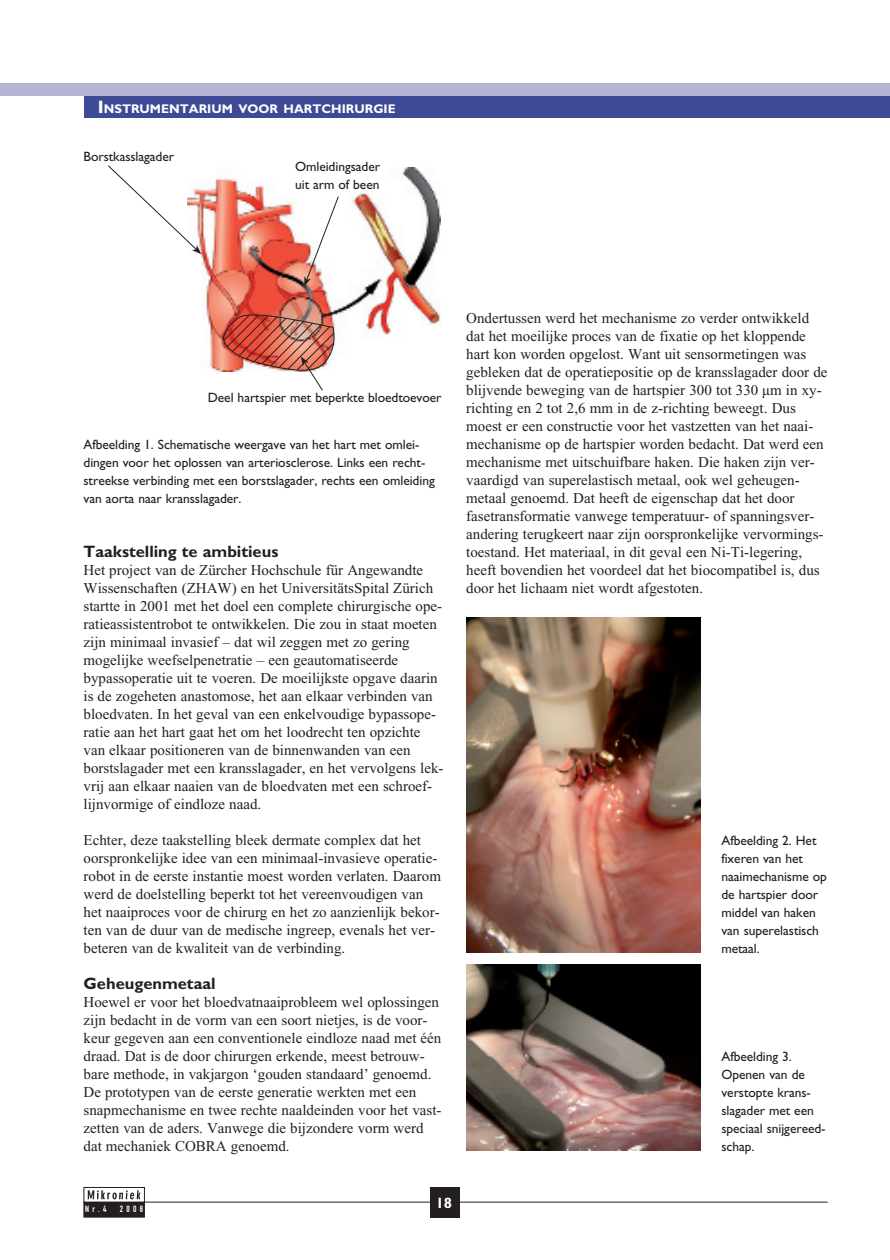
<style>
.page{position:relative;width:890px;height:1260px;background:#fff}
.page>*{position:absolute;margin:0;border:0;box-sizing:border-box;transform-origin:0 0}
.t1{font:700 16.5px "Gill Sans";color:#231f20}
.t2{font:15px/18px "Times New Roman";color:#231f20}
.t3{font:700 15px "Gill Sans";color:#fff}
.t4{font:13.5px/18px "Gill Sans";letter-spacing:-.005em;color:#231f20}
.t5{font:700 12.6px "Gill Sans";color:#fff}
.t6{font:9px "DIN Engschrift Alternate";letter-spacing:.37em;color:#fff}
.s1{font-size:18px}
</style>
<div class="page">
<div style="left:0;top:84px;width:890px;height:12px;background:#b5b6d6"></div>
<div style="left:84px;top:96px;width:806px;height:22px;background:#3e4a95"></div>
<hr style="left:84px;top:1202px;width:744px;height:1px;background:#231f20">
<svg style="left:87px;top:1190px;width:53px;height:10px"></svg>
<svg style="left:88px;top:1190px;width:53px;height:9px"></svg>
<div style="left:84px;top:1187px;width:61px;height:15px;border:1px solid #231f20"></div>
<div style="left:84px;top:1202px;width:61px;height:15px;background:#231f20"></div>
<div style="left:430px;top:1186px;width:30px;height:31px;background:#231f20"></div>
<img style="left:201px;top:168px;width:239px;height:203px">
<svg style="left:108px;top:165px;width:93px;height:89px"></svg>
<svg style="left:304px;top:196px;width:35px;height:90px"></svg>
<img style="left:466px;top:617px;width:234px;height:335px">
<img style="left:466px;top:964px;width:234px;height:186px">
<img style="left:223px;top:308px;width:114px;height:83px">
<p class="t5" style="left:98px;top:101px;width:299px"><span class="s1">I</span>NSTRUMENTARIUM VOOR HARTCHIRURGIE</p>
<p class="t4" style="left:84px;top:148px;width:92px">Borstkasslagader</p>
<p class="t4" style="left:295px;top:157px;width:87px">Omleidingsader uit arm of been</p>
<p class="t4" style="left:208px;top:388px;width:235px">Deel hartspier met beperkte bloedtoevoer</p>
<p class="t4" style="left:84px;top:435px;width:353px">Afbeelding 1. Schematische weergave van het hart met omlei&shy;dingen voor het oplossen van arteriosclerose. Links een recht&shy;streekse verbinding met een borstslagader, rechts een omleiding van aorta naar kransslagader.</p>
<p class="t1" style="left:84px;top:541px;width:196px">Taakstelling te ambitieus</p>
<p class="t2" style="left:84px;top:561px;width:362px">Het project van de Zürcher Hochschule für Angewandte Wissenschaften (ZHAW) en het UniversitätsSpital Zürich startte in 2001 met het doel een complete chirurgische ope&shy;ratieassistentrobot te ontwikkelen. Die zou in staat moeten zijn minimaal invasief – dat wil zeggen met zo gering mogelijke weefselpenetratie – een geautomatiseerde bypassoperatie uit te voeren. De moeilijkste opgave daarin is de zogeheten anastomose, het aan elkaar verbinden van bloedvaten. In het geval van een enkelvoudige bypassope&shy;ratie aan het hart gaat het om het loodrecht ten opzichte van elkaar positioneren van de binnenwanden van een borstslagader met een kransslagader, en het vervolgens lek&shy;vrij aan elkaar naaien van de bloedvaten met een schroef&shy;lijnvormige of eindloze naad.</p>
<p class="t2" style="left:84px;top:831px;width:359px">Echter, deze taakstelling bleek dermate complex dat het oorspronkelijke idee van een minimaal-invasieve operatie&shy;robot in de eerste instantie moest worden verlaten. Daarom werd de doelstelling beperkt tot het vereenvoudigen van het naaiproces voor de chirurg en het zo aanzienlijk bekor&shy;ten van de duur van de medische ingreep, evenals het ver&shy;beteren van de kwaliteit van de verbinding.</p>
<p class="t1" style="left:84px;top:973px;width:134px">Geheugenmetaal</p>
<p class="t2" style="left:84px;top:993px;width:359px">Hoewel er voor het bloedvatnaaiprobleem wel oplossingen zijn bedacht in de vorm van een soort nietjes, is de voor&shy;keur gegeven aan een conventionele eindloze naad met één draad. Dat is de door chirurgen erkende, meest betrouw&shy;bare methode, in vakjargon ‘gouden standaard’ genoemd.<br>De prototypen van de eerste generatie werkten met een snapmechanisme en twee rechte naaldeinden voor het vast&shy;zetten van de aders. Vanwege die bijzondere vorm werd dat mechaniek COBRA genoemd.</p>
<p class="t2" style="left:466px;top:309px;width:363px">Ondertussen werd het mechanisme zo verder ontwikkeld dat het moeilijke proces van de fixatie op het kloppende hart kon worden opgelost. Want uit sensormetingen was gebleken dat de operatiepositie op de kransslagader door de blijvende beweging van de hartspier 300 tot 330 µm in xy&shy;richting en 2 tot 2,6 mm in de z-richting beweegt. Dus moest er een constructie voor het vastzetten van het naai&shy;mechanisme op de hartspier worden bedacht. Dat werd een mechanisme met uitschuifbare haken. Die haken zijn ver&shy;vaardigd van superelastisch metaal, ook wel geheugen&shy;metaal genoemd. Dat heeft de eigenschap dat het door fasetransformatie vanwege temperatuur- of spanningsver&shy;andering terugkeert naar zijn oorspronkelijke vervormings&shy;toestand. Het materiaal, in dit geval een Ni-Ti-legering, heeft bovendien het voordeel dat het biocompatibel is, dus door het lichaam niet wordt afgestoten.</p>
<p class="t4" style="left:721px;top:831px;width:107px">Afbeelding 2. Het fixeren van het naaimechanisme op de hartspier door middel van haken van superelastisch metaal.</p>
<p class="t4" style="left:721px;top:1047px;width:106px">Afbeelding 3.<br>Openen van de verstopte krans&shy;slagader met een speciaal snijgereed&shy;schap.</p>
<p class="t6" style="left:85px;top:1204px;width:23px">Nr.4</p>
<p class="t6" style="left:120px;top:1204px;width:25px">2008</p>
<p class="t3" style="left:436px;top:1194px;width:18px">18</p>
</div>
